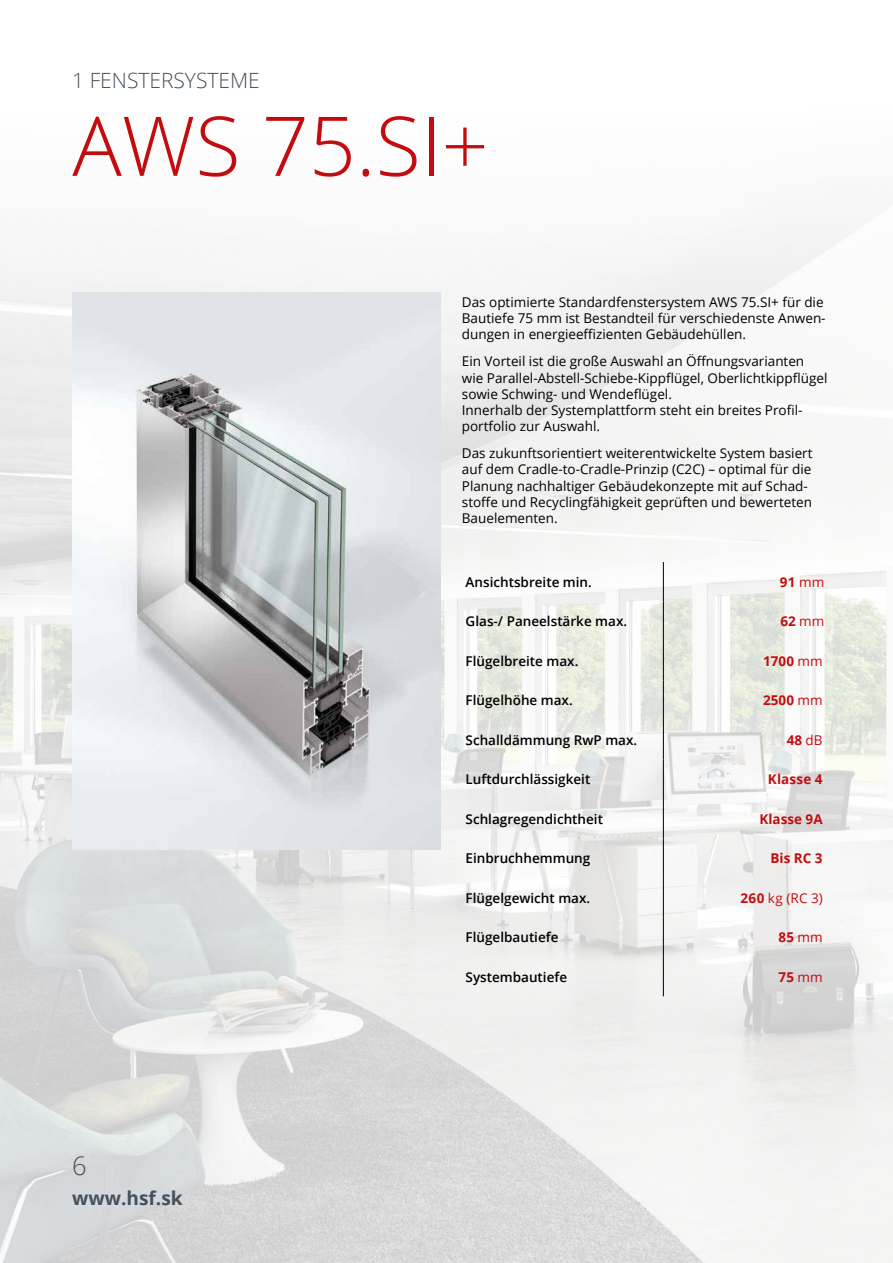
<style>
.page{position:relative;width:893px;height:1263px;background:#fff}
.page>*{position:absolute;margin:0;border:0;box-sizing:border-box;transform-origin:0 0}
.t1{font:300 82.5px "Open Sans";color:#c40c0e}
.t2{font:300 25.5px "Open Sans";color:#44505c}
.t3{font:300 21px "Open Sans";color:#44505c}
.t4{font:700 19.05px "Open Sans";color:#44505c}
.t5{font:13.5px/16.2px "Open Sans";color:#000}
.t6{font:600 13.5px "Open Sans";color:#000}
.t7{font:700 13.5px "Open Sans";color:#c40c0e}
.t8{font:13.5px "Open Sans";color:#c40c0e}
.s1{font-weight:400}
.s2{font-weight:700}
</style>
<div class="page">
<img style="left:0;top:218px;width:893px;height:1045px">
<img style="left:72px;top:293px;width:368px;height:557px">
<hr style="left:663px;top:562px;width:1px;height:39px;background:#000">
<hr style="left:663px;top:601px;width:1px;height:40px;background:#000">
<hr style="left:663px;top:641px;width:1px;height:39px;background:#000">
<hr style="left:663px;top:680px;width:1px;height:40px;background:#000">
<hr style="left:663px;top:720px;width:1px;height:39px;background:#000">
<hr style="left:663px;top:759px;width:1px;height:40px;background:#000">
<hr style="left:663px;top:799px;width:1px;height:39px;background:#000">
<hr style="left:663px;top:838px;width:1px;height:40px;background:#000">
<hr style="left:663px;top:878px;width:1px;height:39px;background:#000">
<hr style="left:663px;top:917px;width:1px;height:40px;background:#000">
<hr style="left:663px;top:957px;width:1px;height:39px;background:#000">
<h3 class="t3" style="left:72px;top:66px;width:189px">1 FENSTERSYSTEME</h3>
<h1 class="t1" style="left:72px;top:89px;width:418px">AWS 75.SI+</h1>
<p class="t5" style="left:462px;top:294px;width:365px">Das optimierte Standardfenstersystem AWS 75.SI+ für die<br>Bautiefe 75 mm ist Bestandteil für verschiedenste Anwen&shy;dungen in energieeffizienten Gebäudehüllen.</p>
<p class="t5" style="left:462px;top:353px;width:367px">Ein Vorteil ist die große Auswahl an Öffnungsvarianten wie Parallel-Abstell-Schiebe-Kippflügel, Oberlichtkippflügel sowie Schwing- und Wendeflügel.<br>Innerhalb der Systemplattform steht ein breites Profil&shy;portfolio zur Auswahl.</p>
<p class="t5" style="left:462px;top:445px;width:352px">Das zukunftsorientiert weiterentwickelte System basiert auf dem Cradle-to-Cradle-Prinzip (C2C) – optimal für die Planung nachhaltiger Gebäudekonzepte mit auf Schad&shy;stoffe und Recyclingfähigkeit geprüften und bewerteten Bauelementen.</p>
<h2 class="t2" style="left:72px;top:1148px;width:16px">6</h2>
<h3 class="t4" style="left:72px;top:1185px;width:112px">www.hsf.sk</h3>
<p class="t6" style="left:466px;top:573px;width:128px">Ansichtsbreite min.</p>
<p class="t7" style="left:780px;top:572px;width:46px">91 <span class="s1">mm</span></p>
<p class="t6" style="left:466px;top:612px;width:163px">Glas-/ Paneelstärke max.</p>
<p class="t7" style="left:780px;top:612px;width:46px">62 <span class="s1">mm</span></p>
<p class="t6" style="left:466px;top:652px;width:114px">Flügelbreite max.</p>
<p class="t7" style="left:763px;top:651px;width:61px">1700 <span class="s1">mm</span></p>
<p class="t6" style="left:466px;top:691px;width:109px">Flügelhöhe max.</p>
<p class="t7" style="left:763px;top:691px;width:61px">2500 <span class="s1">mm</span></p>
<p class="t6" style="left:466px;top:731px;width:173px">Schalldämmung RwP max.</p>
<p class="t7" style="left:787px;top:730px;width:37px">48 <span class="s1">dB</span></p>
<p class="t6" style="left:466px;top:770px;width:126px">Luftdurchlässigkeit</p>
<p class="t7" style="left:768px;top:770px;width:56px">Klasse 4</p>
<p class="t6" style="left:466px;top:810px;width:139px">Schlagregendichtheit</p>
<p class="t7" style="left:759px;top:809px;width:65px">Klasse 9A</p>
<p class="t6" style="left:466px;top:849px;width:126px">Einbruchhemmung</p>
<p class="t7" style="left:770px;top:849px;width:54px">Bis RC 3</p>
<p class="t6" style="left:466px;top:889px;width:126px">Flügelgewicht max.</p>
<p class="t8" style="left:740px;top:889px;width:84px"><span class="s2">260</span> kg (RC 3)</p>
<p class="t6" style="left:466px;top:928px;width:94px">Flügelbautiefe</p>
<p class="t7" style="left:779px;top:928px;width:46px">85 <span class="s1">mm</span></p>
<p class="t6" style="left:466px;top:967px;width:103px">Systembautiefe</p>
<p class="t7" style="left:779px;top:967px;width:46px">75 <span class="s1">mm</span></p>
</div>
